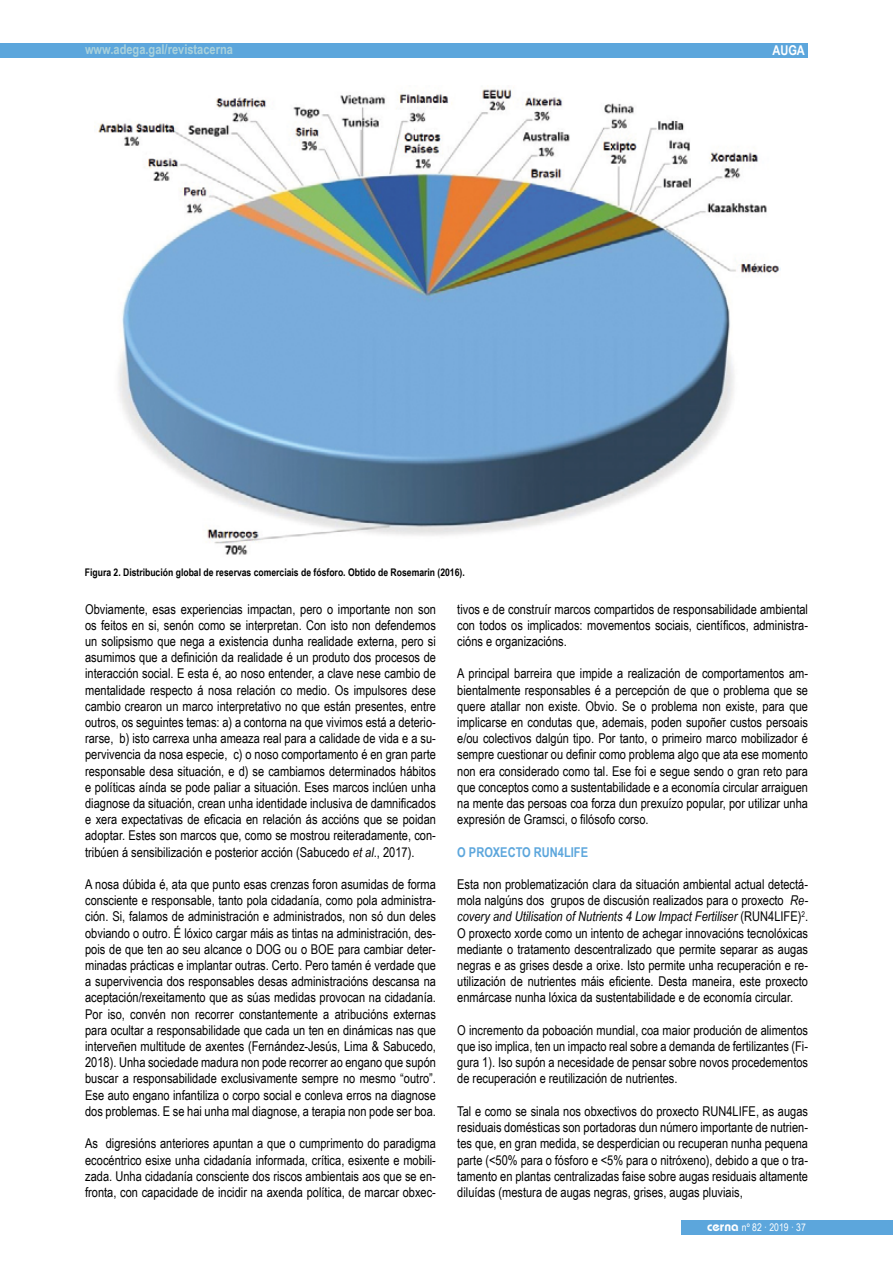
<style>
.page{position:relative;width:893px;height:1263px;background:#fff}
.page>*{position:absolute;margin:0;border:0;box-sizing:border-box;transform-origin:0 0}
.t1{font:13.5px/16.2px "Arial Narrow";color:#000;text-align:justify}
.t2{font:700 13.5px "Arial Narrow";color:#a9d1db}
.t3{font:700 13.5px "Arial Narrow";color:#5ca6dc}
.t4{font:700 13.5px "Arial Narrow";color:#fff}
.t5{font:700 10.5px "Arial Narrow";color:#000}
.t6{font:10.5px "Arial Narrow";color:#fff}
.s1{font-style:italic}
.s2{font-family:"Bauhaus";font-weight:600;font-size:13.5px}
</style>
<div class="page">
<div style="left:0;top:43px;width:808px;height:15px;background:#5ca6dc"></div>
<div style="left:682px;top:1220px;width:211px;height:15px;background:#5ca6dc"></div>
<img style="left:98px;top:87px;width:682px;height:468px">
<p class="t2" style="left:85px;top:39px;width:149px">www.adega.gal/revistacerna</p>
<p class="t4" style="left:772px;top:40px;width:34px">AUGA</p>
<p class="t5" style="left:85px;top:564px;width:381px">Figura 2. Distribución global de reservas comerciais de fósforo. Obtido de Rosemarin (2016).</p>
<p class="t1" style="left:85px;top:600px;width:352px">Obviamente, esas experiencias impactan, pero o importante non son os feitos en si, senón como se interpretan. Con isto non defendemos un solipsismo que nega a existencia dunha realidade externa, pero si asumimos que a definición da realidade é un produto dos procesos de interacción social. E esta é, ao noso entender, a clave nese cambio de mentalidade respecto á nosa relación co medio. Os impulsores dese cambio crearon un marco interpretativo no que están presentes, entre outros, os seguintes temas: a) a contorna na que vivimos está a deterio&shy;rarse, b) isto carrexa unha ameaza real para a calidade de vida e a su&shy;pervivencia da nosa especie, c) o noso comportamento é en gran parte responsable desa situación, e d) se cambiamos determinados hábitos e políticas aínda se pode paliar a situación. Eses marcos inclúen unha diagnose da situación, crean unha identidade inclusiva de damnificados e xera expectativas de eficacia en relación ás accións que se poidan adoptar. Estes son marcos que, como se mostrou reiteradamente, con&shy;tribúen á sensibilización e posterior acción (Sabucedo <span class="s1">et al</span>., 2017).</p>
<p class="t1" style="left:85px;top:876px;width:352px">A nosa dúbida é, ata que punto esas crenzas foron asumidas de forma consciente e responsable, tanto pola cidadanía, como pola administra&shy;ción. Si, falamos de administración e administrados, non só dun deles obviando o outro. É lóxico cargar máis as tintas na administración, des&shy;pois de que ten ao seu alcance o DOG ou o BOE para cambiar deter&shy;minadas prácticas e implantar outras. Certo. Pero tamén é verdade que a supervivencia dos responsables desas administracións descansa na aceptación/rexeitamento que as súas medidas provocan na cidadanía.<br>Por iso, convén non recorrer constantemente a atribucións externas para ocultar a responsabilidade que cada un ten en dinámicas nas que interveñen multitude de axentes (Fernández-Jesús, Lima &amp; Sabucedo, 2018). Unha sociedade madura non pode recorrer ao engano que supón buscar a responsabilidade exclusivamente sempre no mesmo “outro”.<br>Ese auto engano infantiliza o corpo social e conleva erros na diagnose dos problemas. E se hai unha mal diagnose, a terapia non pode ser boa.</p>
<p class="t1" style="left:85px;top:1135px;width:352px">As digresións anteriores apuntan a que o cumprimento do paradigma ecocéntrico esixe unha cidadanía informada, crítica, esixente e mobili&shy;zada. Unha cidadanía consciente dos riscos ambientais aos que se en&shy;fronta, con capacidade de incidir na axenda política, de marcar obxec-</p>
<p class="t1" style="left:457px;top:600px;width:352px">tivos e de construír marcos compartidos de responsabilidade ambiental con todos os implicados: movementos sociais, científicos, administra&shy;cións e organizacións.</p>
<p class="t1" style="left:457px;top:665px;width:352px">A principal barreira que impide a realización de comportamentos am&shy;bientalmente responsables é a percepción de que o problema que se quere atallar non existe. Obvio. Se o problema non existe, para que implicarse en condutas que, ademais, poden supoñer custos persoais e/ou colectivos dalgún tipo. Por tanto, o primeiro marco mobilizador é sempre cuestionar ou definir como problema algo que ata ese momento non era considerado como tal. Ese foi e segue sendo o gran reto para que conceptos como a sustentabilidade e a economía circular arraiguen na mente das persoas coa forza dun prexuízo popular, por utilizar unha expresión de Gramsci, o filósofo corso.</p>
<p class="t3" style="left:457px;top:842px;width:132px">O PROXECTO RUN4LIFE</p>
<p class="t1" style="left:457px;top:876px;width:352px">Esta non problematización clara da situación ambiental actual detectá&shy;mola nalgúns dos grupos de discusión realizados para o proxecto <span class="s1">Re&shy;covery and Utilisation of Nutrients 4 Low Impact Fertiliser</span> (RUN4LIFE)<sup>2</sup>.<br>O proxecto xorde como un intento de achegar innovacións tecnolóxicas mediante o tratamento descentralizado que permite separar as augas negras e as grises desde a orixe. Isto permite unha recuperación e re&shy;utilización de nutrientes máis eficiente. Desta maneira, este proxecto enmárcase nunha lóxica da sustentabilidade e de economía circular.</p>
<p class="t1" style="left:457px;top:1021px;width:352px">O incremento da poboación mundial, coa maior produción de alimentos que iso implica, ten un impacto real sobre a demanda de fertilizantes (Fi&shy;gura 1). Iso supón a necesidade de pensar sobre novos procedementos de recuperación e reutilización de nutrientes.</p>
<p class="t1" style="left:457px;top:1102px;width:352px">Tal e como se sinala nos obxectivos do proxecto RUN4LIFE, as augas residuais domésticas son portadoras dun número importante de nutrien&shy;tes que, en gran medida, se desperdician ou recuperan nunha pequena parte (&lt;50% para o fósforo e &lt;5% para o nitróxeno), debido a que o tra&shy;tamento en plantas centralizadas faise sobre augas residuais altamente diluídas (mestura de augas negras, grises, augas pluviais,</p>
<p class="t6" style="left:707px;top:1220px;width:100px"><span class="s2">cerna</span> nº 82 · 2019 · 37</p>
<p class="t6" style="left:711px;top:1222px;width:88px"><span class="s2">cerna</span> nº 80 · 2018 ·</p>
</div>
